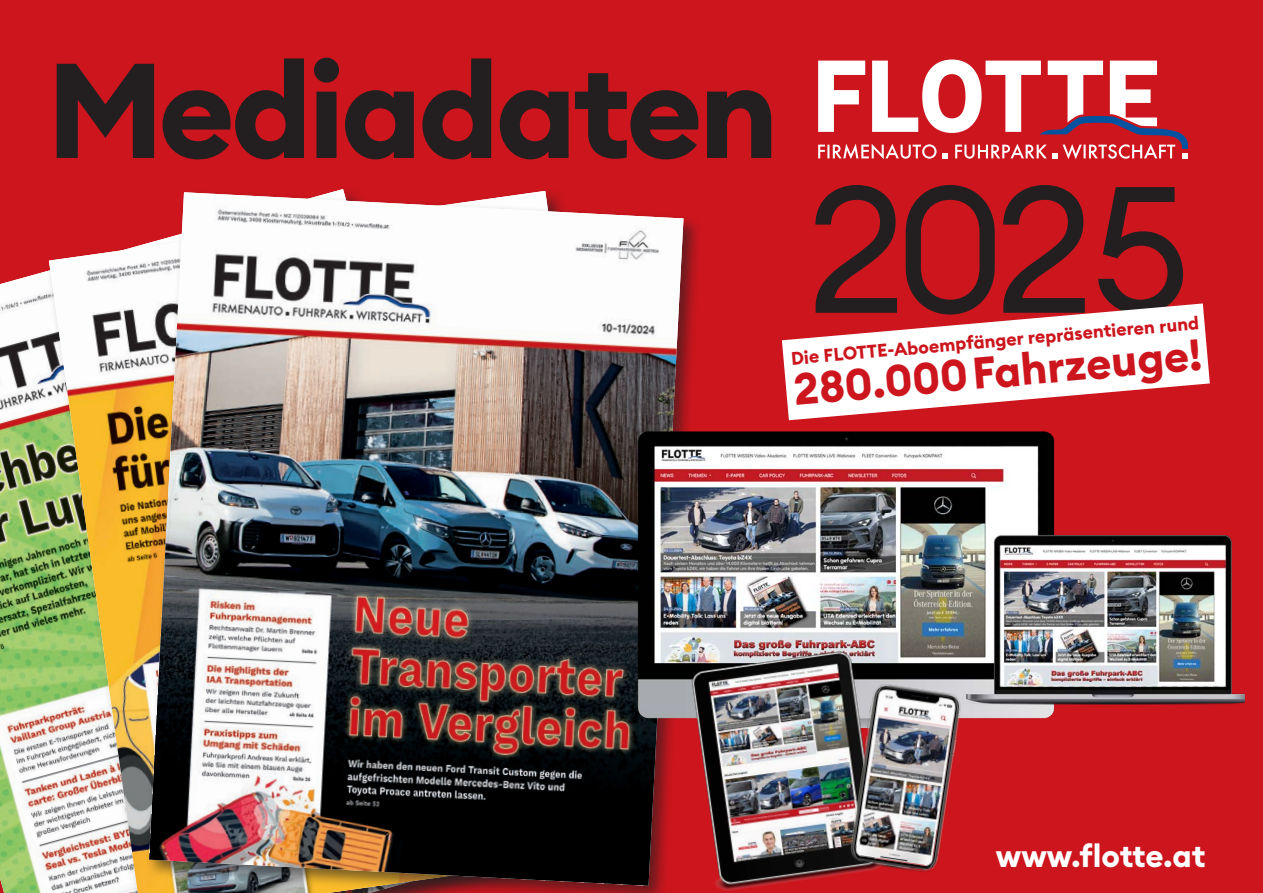
<style>
.page{position:relative;width:1263px;height:893px;background:#cd151d}
.page>*{position:absolute;margin:0;border:0;box-sizing:border-box;transform-origin:0 0}
.t1{font:177px "Euclid Circular B";color:#231f20}
.t2{font:700 132.6px "Euclid Circular B";letter-spacing:-.03em;color:#231f20}
.t3{font:700 43.8px "Euclid Circular B";color:#cd151d}
.t4{font:700 31.5px "Euclid Circular B";color:#fff}
.t5{font:700 18px "Euclid Circular B";color:#cd151d}
</style>
<div class="page">
<svg style="left:818px;top:60px;width:370px;height:99px"></svg>
<img style="left:0;top:271px;width:45px;height:622px">
<img style="left:49px;top:244px;width:96px;height:649px">
<div style="left:145px;top:188px;width:557px;height:705px;background:#231f20;opacity:.6"></div>
<img style="left:149px;top:192px;width:534px;height:694px">
<svg style="left:889px;top:303px;width:317px;height:28px"></svg>
<img style="left:584px;top:331px;width:660px;height:397px">
<img style="left:664px;top:635px;width:238px;height:258px">
<img style="left:821px;top:666px;width:163px;height:227px">
<p class="t2" style="left:47px;top:25px;width:733px">Mediadaten</p>
<p class="t1" style="left:807px;top:136px;width:385px">202 5</p>
<p class="t5" style="left:790px;top:347px;width:411px;rotate:-5deg">Die FLOTTE-Aboempfänger repräsentieren rund</p>
<p class="t3" style="left:791px;top:361px;width:411px;rotate:-5deg">280.000 Fahrzeuge!</p>
<p class="t4" style="left:996px;top:836px;width:211px">www.flotte.at</p>
</div>
